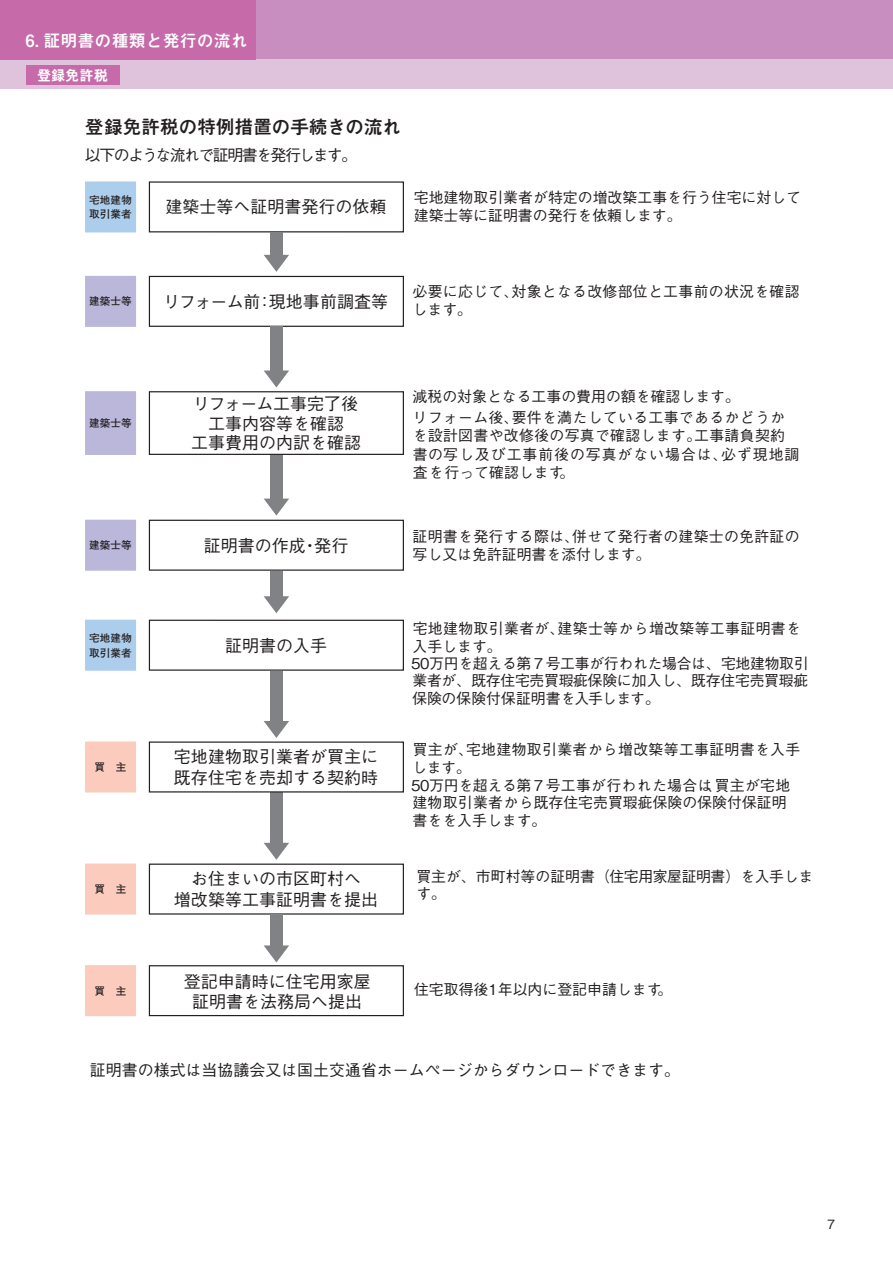
<style>
.page{position:relative;width:893px;height:1263px;background:#fff}
.page>*{position:absolute;margin:0;border:0;box-sizing:border-box;transform-origin:0 0}
.t1{font:700 19.2px "Mi Go MB1 Std De";letter-spacing:-.03em;color:#231f20}
.t2{font:700 18px "Futo Go B101 Pro";color:#fff}
.t3{font:500 16.95px/20.2px "Gothic BBB Pro";color:#231f20;text-align:center}
.t4{font:700 16.95px "Mi Go MB1 Std De";color:#fff}
.t5{font:500 15.9px "Gothic BBB Pro";color:#231f20}
.t6{font:500 15.9px "Gothic BBB Pro";letter-spacing:-.1em;color:#231f20}
.t7{font:500 14.85px/17.7px "Gothic BBB Pro";letter-spacing:.02em;color:#231f20}
.t8{font:500 14.85px/17.4px "Gothic BBB Pro";letter-spacing:-.02em;color:#231f20}
.t9{font:500 14.85px/18px "Gothic BBB Pro";color:#231f20}
.t10{font:14.85px "Midashi Go Pro MB31";color:#fff;scale:.95 1}
.t11{font:700 14.85px "Futo Go B101 Pro";letter-spacing:-.02em;color:#fff}
.t12{font:500 12.75px "Gothic BBB Pro";color:#231f20}
.t13{font:700 10.65px/14.9px "Futo Go B101 Pro";color:#231f20}
</style>
<div class="page">
<div style="left:0;top:0;width:893px;height:60px;background:#c78ebf"></div>
<div style="left:0;top:60px;width:893px;height:29px;background:#dfc3dd"></div>
<div style="left:26px;top:66px;width:93px;height:19px;background:#c66aaa"></div>
<div style="left:0;top:0;width:255px;height:60px;background:#c66aaa"></div>
<svg style="left:148px;top:181px;width:256px;height:52px"></svg>
<div style="left:85px;top:181px;width:51px;height:51px;background:#accdeb"></div>
<div style="left:270px;top:571px;width:13px;height:29px;background:#808285"></div>
<svg style="left:264px;top:596px;width:25px;height:17px"></svg>
<svg style="left:148px;top:619px;width:256px;height:52px"></svg>
<div style="left:85px;top:620px;width:51px;height:51px;background:#accdeb"></div>
<div style="left:270px;top:671px;width:13px;height:53px;background:#808285"></div>
<div style="left:270px;top:792px;width:13px;height:54px;background:#808285"></div>
<svg style="left:148px;top:721px;width:256px;height:72px"></svg>
<div style="left:270px;top:232px;width:13px;height:26px;background:#808285"></div>
<svg style="left:148px;top:255px;width:256px;height:72px"></svg>
<div style="left:85px;top:276px;width:51px;height:51px;background:#bbb7da"></div>
<div style="left:270px;top:327px;width:13px;height:47px;background:#808285"></div>
<svg style="left:148px;top:370px;width:256px;height:85px"></svg>
<div style="left:85px;top:391px;width:51px;height:64px;background:#bbb7da"></div>
<div style="left:270px;top:455px;width:13px;height:47px;background:#808285"></div>
<svg style="left:148px;top:499px;width:256px;height:72px"></svg>
<div style="left:85px;top:520px;width:51px;height:51px;background:#bbb7da"></div>
<svg style="left:148px;top:843px;width:256px;height:72px"></svg>
<div style="left:85px;top:863px;width:51px;height:51px;background:#fbcbbd"></div>
<div style="left:85px;top:741px;width:51px;height:51px;background:#fbcbbd"></div>
<div style="left:270px;top:915px;width:13px;height:34px;background:#808285"></div>
<svg style="left:148px;top:945px;width:256px;height:72px"></svg>
<div style="left:85px;top:965px;width:51px;height:51px;background:#fbcbbd"></div>
<p class="t4" style="left:26px;top:28px;width:224px">6. 証明書の種類と発行の流れ</p>
<p class="t2" style="left:33px;top:33px;width:240px">６.証明書の種類と発行の流れ</p>
<p class="t11" style="left:36px;top:70px;width:75px">登録免許税</p>
<p class="t10" style="left:37px;top:64px;width:76px">登録免許税</p>
<p class="t1" style="left:85px;top:113px;width:318px">登録免許税の特例措置の手続きの流れ</p>
<p class="t6" style="left:85px;top:143px;width:274px">以下のような流れで証明書を発行します。</p>
<p class="t13" style="left:89px;top:191px;width:44px">宅地建物取引業者</p>
<p class="t3" style="left:165px;top:195px;width:223px">建築士等へ証明書発行の依頼</p>
<p class="t13" style="left:89px;top:293px;width:44px">建築士等</p>
<p class="t3" style="left:163px;top:289px;width:226px">リフォーム前：現地事前調査等</p>
<p class="t9" style="left:414px;top:186px;width:389px">宅地建物取引業者が特定の増改築工事を行う住宅に対して建築士等に証明書の発行を依頼します。</p>
<p class="t7" style="left:413px;top:280px;width:389px">必要に応じて、対象となる改修部位と工事前の状況を確認します。</p>
<p class="t13" style="left:89px;top:414px;width:44px">建築士等</p>
<p class="t3" style="left:191px;top:392px;width:172px;line-height:19.2px">リフォーム工事完了後工事内容等を確認<br>工事費用の内訳を確認</p>
<p class="t13" style="left:89px;top:536px;width:44px">建築士等</p>
<p class="t3" style="left:204px;top:533px;width:146px">証明書の作成・発行</p>
<p class="t13" style="left:89px;top:629px;width:44px">宅地建物取引業者</p>
<p class="t13" style="left:95px;top:758px;width:33px">買　主</p>
<p class="t13" style="left:95px;top:880px;width:33px">買　主</p>
<p class="t13" style="left:95px;top:982px;width:33px">買　主</p>
<p class="t3" style="left:225px;top:633px;width:104px">証明書の入手</p>
<p class="t3" style="left:174px;top:745px;width:206px;text-align:left">宅地建物取引業者が買主に既存住宅を売却する契約時</p>
<p class="t3" style="left:174px;top:867px;width:206px">お住まいの市区町村へ<br>増改築等工事証明書を提出</p>
<p class="t3" style="left:184px;top:969px;width:189px">登記申請時に住宅用家屋証明書を法務局へ提出</p>
<p class="t7" style="left:413px;top:384px;width:374px;line-height:21.3px">減税の対象となる工事の費用の額を確認します。<br>リフォーム後、要件を満たしている工事であるかどうか</p>
<p class="t7" style="left:413px;top:425px;width:388px;line-height:18.3px">を設計図書や改修後の写真で確認します。工事請負契約書の写し及び工事前後の写真がない場合は、必ず現地調査を行って確認します。</p>
<p class="t7" style="left:413px;top:525px;width:389px">証明書を発行する際は、併せて発行者の建築士の免許証の写し又は免許証明書を添付します。</p>
<p class="t8" style="left:411px;top:618px;width:399px">宅地建物取引業者が、建築士等から増改築等工事証明書を入手します。<br>50万円を超える第７号工事が行われた場合は、宅地建物取引業者が、既存住宅売買瑕疵保険に加入し、既存住宅売買瑕疵保険の保険付保証明書を入手します。</p>
<p class="t7" style="left:411px;top:739px;width:391px">買主が、宅地建物取引業者から増改築等工事証明書を入手します。<br>50万円を超える第７号工事が行われた場合は、買主が宅地建物取引業者から既存住宅売買瑕疵保険の保険付保証明書をを入手します。</p>
<p class="t9" style="left:416px;top:865px;width:399px">買主が、市町村等の証明書（住宅用家屋証明書）を入手します。</p>
<p class="t9" style="left:414px;top:979px;width:260px">住宅取得後1年以内に登記申請します。</p>
<p class="t5" style="left:90px;top:1057px;width:591px">証明書の様式は当協議会又は国土交通省ホームページからダウンロードできます。</p>
<p class="t12" style="left:827px;top:1214px;width:10px">7</p>
</div>
